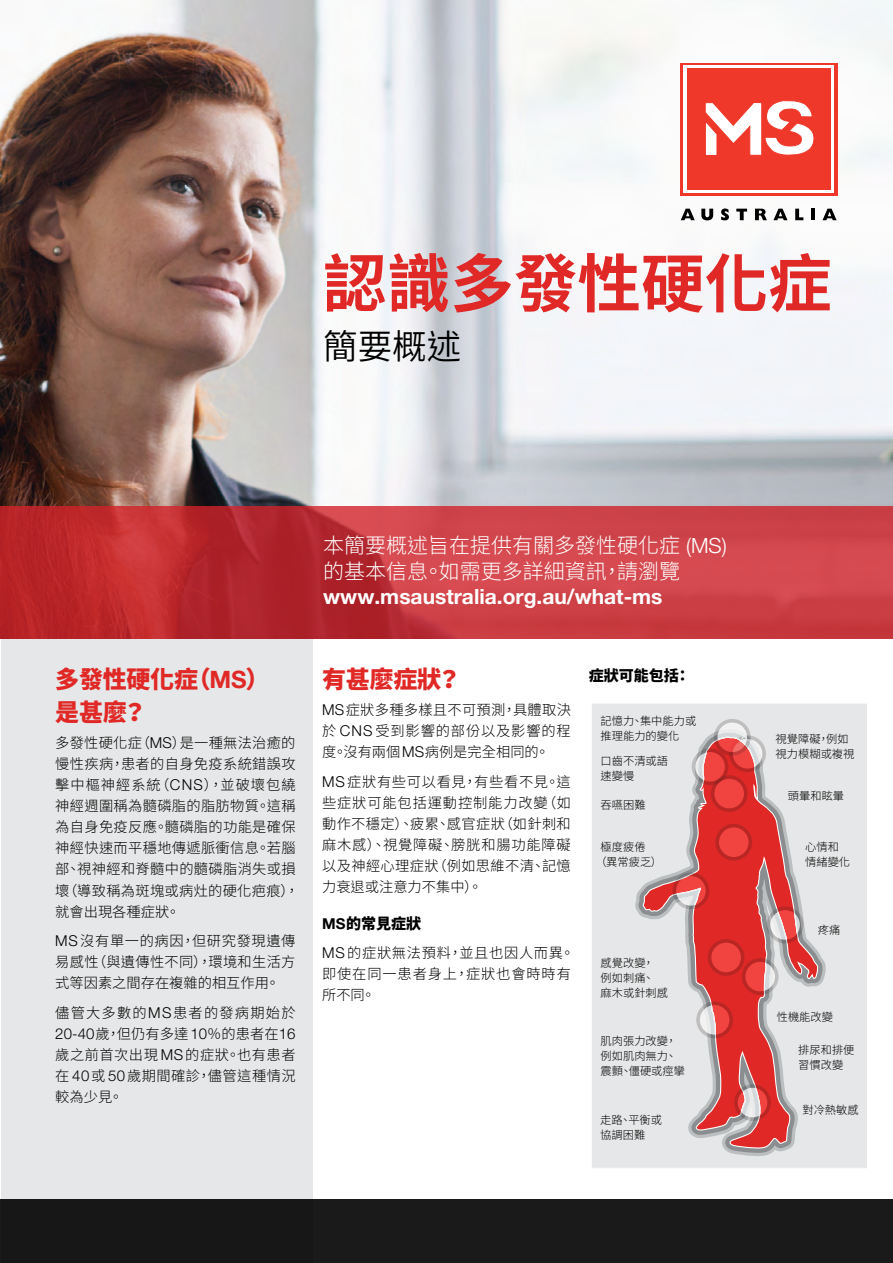
<style>
.page{position:relative;width:893px;height:1263px;background:#fff}
.page>*{position:absolute;margin:0;border:0;box-sizing:border-box;transform-origin:0 0}
.t1{font:700 63.6px "Noto Sans CJ Ktc";color:#e02926}
.t2{font:600 34.5px "Noto Sans CJ Ktc";color:#000}
.t3{font:900 24px/33px "Noto Sans CJ Ktc";letter-spacing:-.01em;color:#e02926}
.t4{font:300 21px/25.5px "Noto Sans CJ Ktc";color:#fff}
.t5{font:700 21px "Helvetica Neue LT Pro";color:#fff}
.t6{font:900 15px "Noto Sans CJ Ktc";color:#000}
.t7{font:300 14.25px/21px "Noto Sans CJ Ktc";letter-spacing:.025em;color:#000;text-align:justify}
.t8{font:300 14.25px/21px "Noto Sans CJ Ktc";letter-spacing:.055em;color:#000}
.t9{font:300 11.25px/15px "Noto Sans CJ Ktc";color:#000}
.s1{font-family:"Helvetica Neue LT Pro";font-weight:700}
.s2{font-family:"Helvetica Neue LT Pro";font-size:15px}
.s3{font-family:"Helvetica Neue LT Pro"}
</style>
<div class="page">
<div style="left:2px;top:639px;width:311px;height:624px;background:#e6e7e8"></div>
<img style="left:0;top:1px;width:893px;height:505px">
<svg style="left:0;top:506px;width:893px;height:133px;background:#c4373d"></svg>
<div style="left:680px;top:63px;width:158px;height:133px;background:#ef3829"></div>
<svg style="left:683px;top:66px;width:151px;height:127px;background:#fce2e0"></svg>
<div style="left:687px;top:69px;width:143px;height:121px;background:#ef3829"></div>
<svg style="left:705px;top:100px;width:109px;height:56px"></svg>
<svg style="left:681px;top:209px;width:14px;height:11px"></svg>
<svg style="left:701px;top:209px;width:12px;height:11px"></svg>
<svg style="left:721px;top:208px;width:8px;height:12px"></svg>
<svg style="left:736px;top:209px;width:11px;height:11px"></svg>
<svg style="left:755px;top:209px;width:12px;height:11px"></svg>
<svg style="left:773px;top:209px;width:14px;height:11px"></svg>
<svg style="left:795px;top:209px;width:8px;height:11px"></svg>
<hr style="left:811px;top:209px;width:4px;height:11px;background:#000">
<svg style="left:822px;top:209px;width:15px;height:11px"></svg>
<div style="left:0;top:1199px;width:893px;height:64px;background:#1a1a1a"></div>
<div style="left:591px;top:703px;width:276px;height:465px;background:#e6e7e8"></div>
<svg style="left:638px;top:732px;width:184px;height:421px"></svg>
<svg style="left:641px;top:735px;width:178px;height:414px"></svg>
<svg style="left:643px;top:738px;width:174px;height:410px"></svg>
<svg style="left:729px;top:735px;width:37px;height:37px"></svg>
<svg style="left:733px;top:739px;width:29px;height:29px"></svg>
<svg style="left:692px;top:748px;width:36px;height:37px"></svg>
<svg style="left:695px;top:752px;width:30px;height:29px"></svg>
<svg style="left:711px;top:775px;width:37px;height:37px"></svg>
<div style="left:714px;top:779px;width:30px;height:29px;background:#f14440;border-radius:50%"></div>
<svg style="left:715px;top:824px;width:37px;height:37px"></svg>
<div style="left:719px;top:827px;width:29px;height:30px;background:#f14440;border-radius:50%"></div>
<svg style="left:672px;top:872px;width:37px;height:37px"></svg>
<svg style="left:676px;top:876px;width:30px;height:30px"></svg>
<svg style="left:696px;top:1001px;width:37px;height:37px"></svg>
<svg style="left:700px;top:1005px;width:29px;height:30px"></svg>
<svg style="left:734px;top:1084px;width:37px;height:37px"></svg>
<svg style="left:738px;top:1088px;width:29px;height:29px"></svg>
<svg style="left:742px;top:958px;width:37px;height:37px"></svg>
<svg style="left:745px;top:962px;width:30px;height:29px"></svg>
<svg style="left:708px;top:939px;width:36px;height:37px"></svg>
<div style="left:711px;top:943px;width:30px;height:29px;background:#f14440;border-radius:50%"></div>
<svg style="left:767px;top:906px;width:36px;height:37px"></svg>
<svg style="left:770px;top:910px;width:30px;height:30px"></svg>
<svg style="left:714px;top:719px;width:37px;height:37px"></svg>
<svg style="left:717px;top:722px;width:30px;height:30px"></svg>
<div style="left:591px;top:703px;width:277px;height:465px;border:1px solid #fff"></div>
<h1 class="t1" style="left:323px;top:248px;width:510px">認識多發性硬化症</h1>
<h2 class="t2" style="left:323px;top:327px;width:139px">簡要概述</h2>
<h3 class="t3" style="left:55px;top:663px;width:216px">多發性硬化症（<span class="s1">MS</span>）是甚麼？</h3>
<p class="t7" style="left:55px;top:733px;width:245px;text-align:left">多發性硬化症（<span class="s2">MS</span>）是一種無法治癒的慢性疾病，患者的自身免疫系統錯誤攻擊中樞神經系統（<span class="s2">CNS</span>），並破壞包繞神經週圍稱為髓磷脂的脂肪物質。這稱為自身免疫反應。髓磷脂的功能是確保神經快速而平穩地傳遞脈衝信息。若腦部、視神經和脊髓中的髓磷脂消失或損壞（導致稱為斑塊或病灶的硬化疤痕），就會出現各種症狀。</p>
<p class="t7" style="left:55px;top:930px;width:242px"><span class="s2">MS</span>沒有單一的病因，但研究發現遺傳易感性（與遺傳性不同），環境和生活方式等因素之間存在複雜的相互作用。</p>
<p class="t7" style="left:55px;top:1002px;width:242px">儘管大多數的<span class="s2">MS</span>患者的發病期始於<span class="s2">20-40</span>歲，但仍有多達 <span class="s2">10</span>％的患者在<span class="s2">16</span>歲之前首次出現 <span class="s2">MS</span>的症狀。也有患者在 <span class="s2">40</span>或 <span class="s2">50</span>歲期間確診，儘管這種情況較為少見。</p>
<h3 class="t4" style="left:323px;top:533px;width:405px">本簡要概述旨在提供有關多發性硬化症 <span class="s3">(MS)</span>的基本信息。如需更多詳細資訊，請瀏覽</h3>
<h3 class="t5" style="left:323px;top:584px;width:341px">www.msaustralia.org.au/what-ms</h3>
<h3 class="t3" style="left:322px;top:663px;width:141px">有甚麼症狀？</h3>
<p class="t7" style="left:322px;top:700px;width:250px"><span class="s2">MS</span>症狀多種多樣且不可預測，具體取決於 <span class="s2">CNS</span> 受到影響的部份以及影響的程度。沒有兩個 <span class="s2">MS</span>病例是完全相同的。</p>
<p class="t7" style="left:322px;top:771px;width:250px"><span class="s2">MS</span>症狀有些可以看見，有些看不見。這些症狀可能包括運動控制能力改變（如動作不穩定）、疲累、感官症狀（如針刺和麻木感）、視覺障礙、膀胱和腸功能障礙以及神經心理症狀（例如思維不清、記憶力衰退或注意力不集中）。</p>
<p class="t6" style="left:322px;top:915px;width:100px"><span class="s1">MS</span>的常見症狀</p>
<p class="t8" style="left:322px;top:943px;width:254px"><span class="s2">MS</span>的症狀無法預料，並且也因人而異。即使在同一患者身上，症狀也會時時有所不同。</p>
<p class="t6" style="left:589px;top:667px;width:103px">症狀可能包括：</p>
<p class="t9" style="left:601px;top:713px;width:97px">記憶力、集中能力或推理能力的變化</p>
<p class="t9" style="left:601px;top:754px;width:69px">口齒不清或語速變慢</p>
<p class="t9" style="left:601px;top:797px;width:46px">吞嚥困難</p>
<p class="t9" style="left:595px;top:839px;width:68px;text-indent:5px">極度疲倦<br>（異常疲乏）</p>
<p class="t9" style="left:601px;top:955px;width:69px">感覺改變，例如刺痛、麻木或針刺感</p>
<p class="t9" style="left:601px;top:1034px;width:86px">肌肉張力改變，例如肌肉無力、震顫、僵硬或痙攣</p>
<p class="t9" style="left:600px;top:1112px;width:63px">走路、平衡或協調困難</p>
<p class="t9" style="left:776px;top:731px;width:80px">視覺障礙，例如視力模糊或複視</p>
<p class="t9" style="left:788px;top:789px;width:58px">頭暈和眩暈</p>
<p class="t9" style="left:805px;top:840px;width:46px">心情和情緒變化</p>
<p class="t9" style="left:818px;top:923px;width:24px">疼痛</p>
<p class="t9" style="left:777px;top:1009px;width:58px">性機能改變</p>
<p class="t9" style="left:798px;top:1043px;width:58px">排尿和排便習慣改變</p>
<p class="t9" style="left:802px;top:1102px;width:58px">對冷熱敏感</p>
</div>
